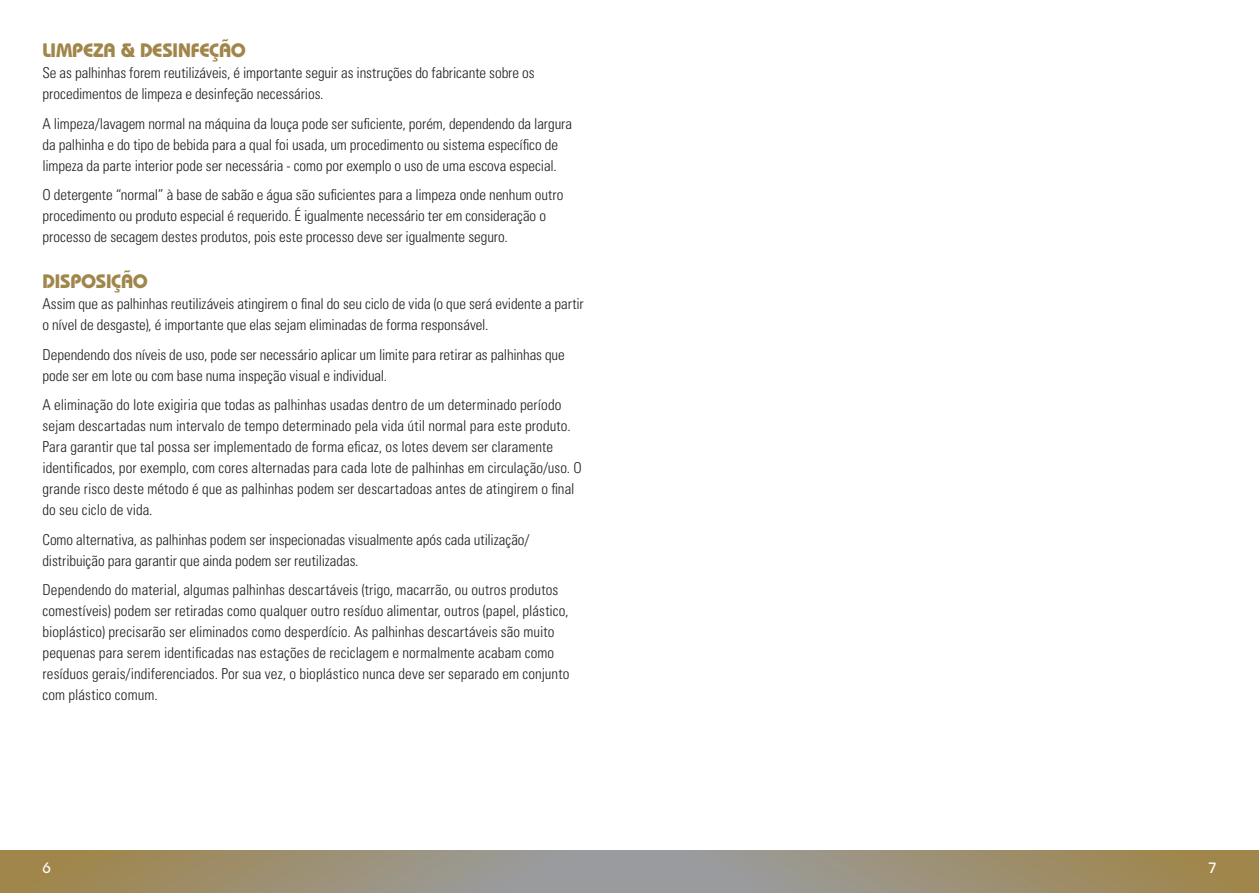
<style>
.page{position:relative;width:1259px;height:893px;background:#fff}
.page>*{position:absolute;margin:0;border:0;box-sizing:border-box;transform-origin:0 0}
.t1{font:700 19.5px "Bauhaus IT Cby BT";letter-spacing:-.015em;color:#a0864a}
.t2{font:300 condensed 15px/21px "Univers";color:#231f20}
.t3{font:500 15px "Bauhaus IT Cby BT";color:#fff}
</style>
<div class="page">
<div style="left:629px;top:850px;width:630px;height:43px;background:linear-gradient(to right,#999ea8,#a08446)"></div>
<div style="left:0;top:850px;width:629px;height:43px;background:linear-gradient(to right,#a08445,#999ea8)"></div>
<p class="t1" style="left:43px;top:39px;width:205px">LIMPEZA &amp; DESINFEÇÃO</p>
<p class="t2" style="left:43px;top:62px;width:494px">Se as palhinhas forem reutilizáveis, é importante seguir as instruções do fabricante sobre os procedimentos de limpeza e desinfeção necessários.</p>
<p class="t2" style="left:43px;top:113px;width:531px">A limpeza/lavagem normal na máquina da louça pode ser suficiente, porém, dependendo da largura da palhinha e do tipo de bebida para a qual foi usada, um procedimento ou sistema específico de limpeza da parte interior pode ser necessária - como por exemplo o uso de uma escova especial.</p>
<p class="t2" style="left:43px;top:184px;width:522px">O detergente “normal” à base de sabão e água são suficientes para a limpeza onde nenhum outro procedimento ou produto especial é requerido. É igualmente necessário ter em consideração o processo de secagem destes produtos, pois este processo deve ser igualmente seguro.</p>
<p class="t1" style="left:43px;top:270px;width:107px">DISPOSIÇÃO</p>
<p class="t2" style="left:43px;top:293px;width:543px">Assim que as palhinhas reutilizáveis atingirem o final do seu ciclo de vida (o que será evidente a partir o nível de desgaste), é importante que elas sejam eliminadas de forma responsável.</p>
<p class="t2" style="left:43px;top:344px;width:524px">Dependendo dos níveis de uso, pode ser necessário aplicar um limite para retirar as palhinhas que pode ser em lote ou com base numa inspeção visual e individual.</p>
<p class="t2" style="left:43px;top:394px;width:541px">A eliminação do lote exigiria que todas as palhinhas usadas dentro de um determinado período sejam descartadas num intervalo de tempo determinado pela vida útil normal para este produto.<br>Para garantir que tal possa ser implementado de forma eficaz, os lotes devem ser claramente identificados, por exemplo, com cores alternadas para cada lote de palhinhas em circulação/uso. O grande risco deste método é que as palhinhas podem ser descartadoas antes de atingirem o final do seu ciclo de vida.</p>
<p class="t2" style="left:43px;top:529px;width:488px">Como alternativa, as palhinhas podem ser inspecionadas visualmente após cada utilização/ distribuição para garantir que ainda podem ser reutilizadas.</p>
<p class="t2" style="left:43px;top:579px;width:528px">Dependendo do material, algumas palhinhas descartáveis (trigo, macarrão, ou outros produtos comestíveis) podem ser retiradas como qualquer outro resíduo alimentar, outros (papel, plástico, bioplástico) precisarão ser eliminados como desperdício. As palhinhas descartáveis são muito pequenas para serem identificadas nas estações de reciclagem e normalmente acabam como resíduos gerais/indiferenciados. Por sua vez, o bioplástico nunca deve ser separado em conjunto com plástico comum.</p>
<p class="t3" style="left:43px;top:859px;width:10px">6</p>
<p class="t3" style="left:1208px;top:859px;width:10px">7</p>
</div>
